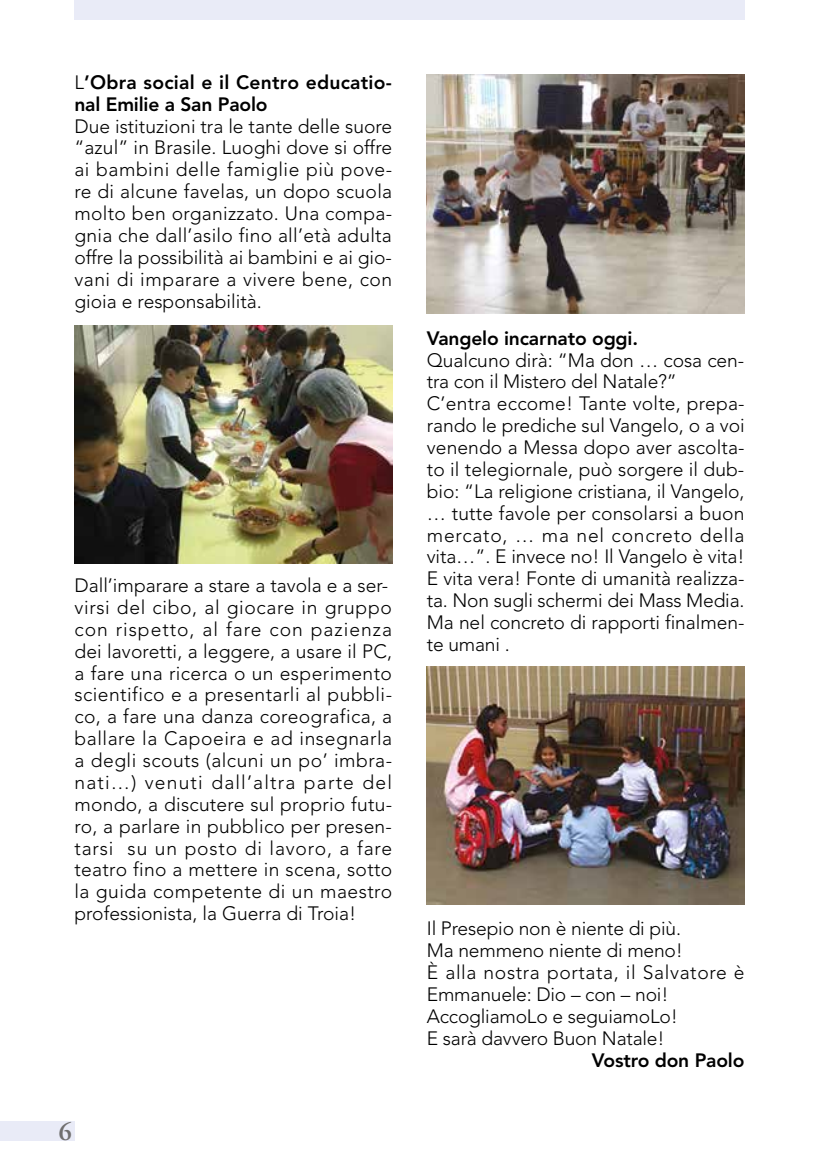
<style>
.page{position:relative;width:819px;height:1166px;background:#fff}
.page>*{position:absolute;margin:0;border:0;box-sizing:border-box;transform-origin:0 0}
.t1{font:600 26.25px "Adobe Garamond Pro";color:#706f6f}
.t2{font:300 19.25px/21.9px "Avenir";letter-spacing:.005em;color:#000}
.t3{font:800 19.25px/21.9px "Avenir";letter-spacing:.015em;color:#000}
.t4{font:800 19.25px "Avenir";letter-spacing:-.01em;color:#000}
.s1{font-weight:300}
</style>
<div class="page">
<div style="left:74px;top:0;width:670px;height:20px;background:#e9ebf7"></div>
<div style="left:0;top:1121px;width:74px;height:20px;background:#e9ebf7"></div>
<img style="left:427px;top:666px;width:317px;height:239px">
<img style="left:427px;top:74px;width:317px;height:239px">
<img style="left:74px;top:325px;width:318px;height:238px">
<p class="t3" style="left:74px;top:71px;width:319px"><span class="s1">L</span>’Obra social e il Centro educatio&shy;nal Emilie a San Paolo</p>
<p class="t2" style="left:74px;top:115px;width:319px;text-align:justify">Due istituzioni tra le tante delle suore “azul” in Brasile. Luoghi dove si offre ai bambini delle famiglie più pove&shy;re di alcune favelas, un dopo scuola molto ben organizzato. Una compa&shy;gnia che dall’asilo fino all’età adulta offre la possibilità ai bambini e ai gio&shy;vani di imparare a vivere bene, con gioia e responsabilità.</p>
<p class="t2" style="left:74px;top:574px;width:319px">Dall’imparare a stare a tavola e a ser&shy;virsi del cibo, al giocare in gruppo con rispetto, al fare con pazienza dei lavoretti, a leggere, a usare il PC, a fare una ricerca o un esperimento scientifico e a presentarli al pubbli&shy;co, a fare una danza coreografica, a ballare la Capoeira e ad insegnarla a degli scouts (alcuni un po’ imbra&shy;nati…) venuti dall’altra parte del mondo, a discutere sul proprio futu&shy;ro, a parlare in pubblico per presen&shy;tarsi su un posto di lavoro, a fare teatro fino a mettere in scena, sotto la guida competente di un maestro professionista, la Guerra di Troia!</p>
<h1 class="t1" style="left:59px;top:1116px;width:15px">6</h1>
<p class="t4" style="left:427px;top:327px;width:213px">Vangelo incarnato oggi.</p>
<p class="t2" style="left:427px;top:349px;width:319px">Qualcuno dirà: “Ma don … cosa cen&shy;tra con il Mistero del Natale?” C’entra eccome! Tante volte, prepa&shy;rando le prediche sul Vangelo, o a voi venendo a Messa dopo aver ascolta&shy;to il telegiornale, può sorgere il dub&shy;bio: “La religione cristiana, il Vangelo, … tutte favole per consolarsi a buon mercato, … ma nel concreto della vita…”. E invece no! Il Vangelo è vita!<br>E vita vera! Fonte di umanità realizza&shy;ta. Non sugli schermi dei Mass Media.<br>Ma nel concreto di rapporti finalmen&shy;te umani .</p>
<p class="t2" style="left:427px;top:918px;width:319px">Il Presepio non è niente di più.<br>Ma nemmeno niente di meno!<br>È alla nostra portata, il Salvatore è<br>Emmanuele: Dio – con – noi!<br>AccogliamoLo e seguiamoLo!<br>E sarà davvero Buon Natale!</p>
<p class="t4" style="left:592px;top:1048px;width:154px">Vostro don Paolo</p>
</div>
